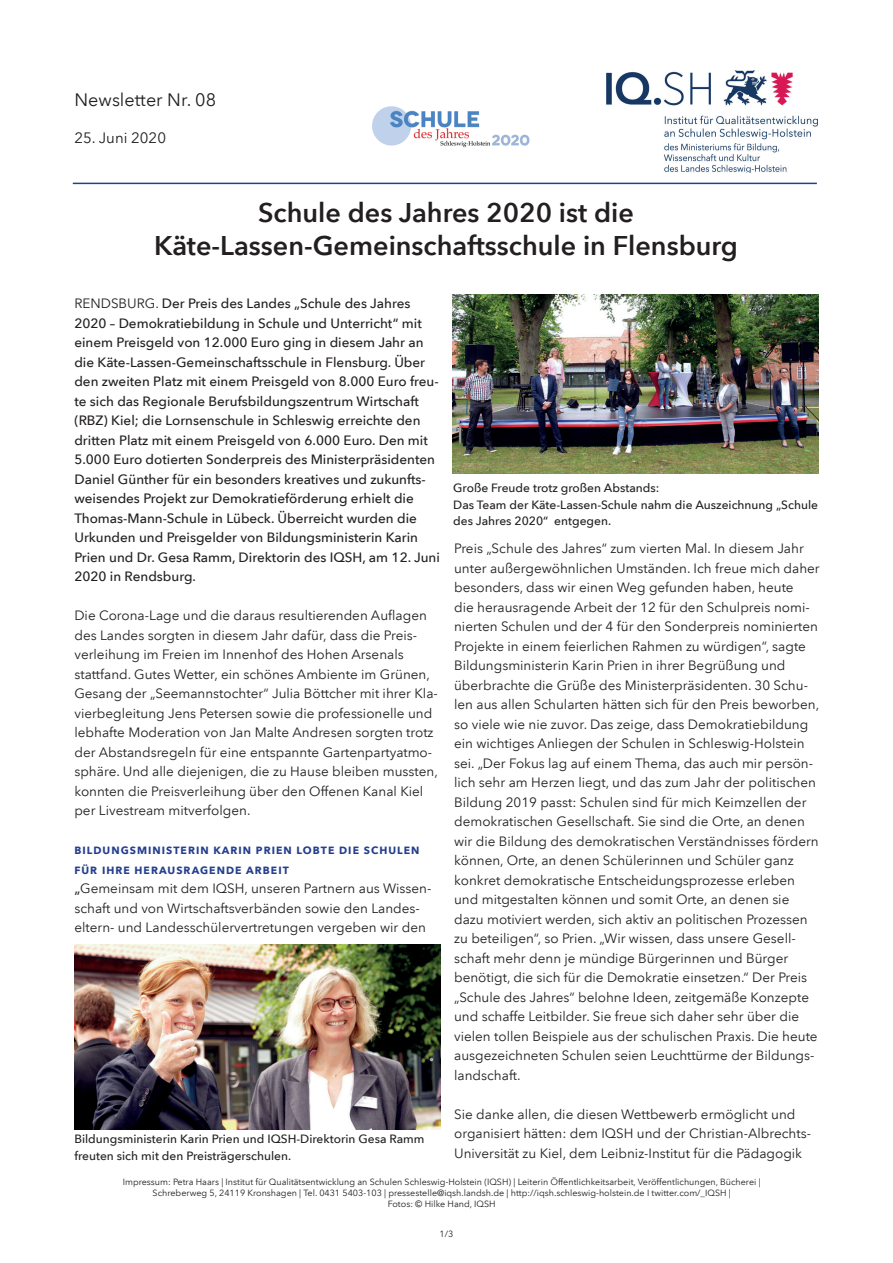
<style>
.page{position:relative;width:893px;height:1263px;background:#fff}
.page>*{position:absolute;margin:0;border:0;box-sizing:border-box;transform-origin:0 0}
.t1{font:600 27px/33px "Avenir Next LT Pro";color:#231f20;text-align:center}
.t2{font:18px "Avenir Next LT Pro";color:#231f20}
.t3{font:15px "Avenir Next LT Pro";color:#231f20}
.t4{font:13.5px/19.5px "Avenir Next LT Pro";color:#231f20}
.t5{font:500 13.5px/19.5px "Avenir Next LT Pro";color:#231f20}
.t6{font:500 12px/16.5px "Avenir Next LT Pro";color:#231f20}
.t7{font:700 10.5px/19.5px "Avenir Next LT Pro";letter-spacing:.1em;color:#253f8e}
.t8{font:9px/10.8px "Avenir Next LT Pro";color:#231f20;text-align:center}
.s1{font-weight:400}
.s2{font-weight:500}
</style>
<div class="page">
<hr style="left:73px;top:183px;width:744px;height:1px;background:#253f8e">
<img style="left:607px;top:71px;width:211px;height:102px">
<img style="left:453px;top:294px;width:366px;height:179px">
<img style="left:372px;top:106px;width:158px;height:42px">
<img style="left:75px;top:944px;width:365px;height:186px">
<h2 class="t2" style="left:75px;top:89px;width:143px">Newsletter Nr. 08</h2>
<p class="t3" style="left:75px;top:129px;width:93px">25. Juni 2020</p>
<h1 class="t1" style="left:154px;top:195px;width:585px">Schule des Jahres 2020 ist die<br>Käte-Lassen-Gemeinschaftsschule in Flensburg</h1>
<p class="t5" style="left:74px;top:294px;width:367px"><span class="s1">RENDSBURG.</span> Der Preis des Landes „Schule des Jahres 2020 – Demokratiebildung in Schule und Unterricht“ mit einem Preisgeld von 12.000 Euro ging in diesem Jahr an die Käte-Lassen-Gemeinschaftsschule in Flensburg. Über den zweiten Platz mit einem Preisgeld von 8.000 Euro freu&shy;te sich das Regionale Berufsbildungszentrum Wirtschaft (RBZ) Kiel; die Lornsenschule in Schleswig erreichte den dritten Platz mit einem Preisgeld von 6.000 Euro. Den mit 5.000 Euro dotierten Sonderpreis des Ministerpräsidenten Daniel Günther für ein besonders kreatives und zukunfts&shy;weisendes Projekt zur Demokratieförderung erhielt die Thomas-Mann-Schule in Lübeck. Überreicht wurden die Urkunden und Preisgelder von Bildungsministerin Karin Prien und Dr. Gesa Ramm, Direktorin des IQSH, am 12. Juni 2020 in Rendsburg.</p>
<p class="t4" style="left:74px;top:606px;width:365px">Die Corona-Lage und die daraus resultierenden Auflagen des Landes sorgten in diesem Jahr dafür, dass die Preis&shy;verleihung im Freien im Innenhof des Hohen Arsenals stattfand. Gutes Wetter, ein schönes Ambiente im Grünen, Gesang der „Seemannstochter“ Julia Böttcher mit ihrer Kla&shy;vierbegleitung Jens Petersen sowie die professionelle und lebhafte Moderation von Jan Malte Andresen sorgten trotz der Abstandsregeln für eine entspannte Gartenpartyatmo&shy;sphäre. Und alle diejenigen, die zu Hause bleiben mussten, konnten die Preisverleihung über den Offenen Kanal Kiel per Livestream mitverfolgen.</p>
<p class="t7" style="left:74px;top:841px;width:347px">BILDUNGSMINISTERIN KARIN PRIEN LOBTE DIE SCHULEN<br>FÜR IHRE HERAUSRAGENDE ARBEIT</p>
<p class="t4" style="left:74px;top:879px;width:359px"><span class="s2">„</span>Gemeinsam mit dem IQSH, unseren Partnern aus Wissen&shy;schaft und von Wirtschaftsverbänden sowie den Landes&shy;eltern- und Landesschülervertretungen vergeben wir den</p>
<p class="t6" style="left:453px;top:480px;width:366px">Große Freude trotz großen Abstands:<br>Das Team der Käte-Lassen-Schule nahm die Auszeichnung „Schule des Jahres 2020“ entgegen.</p>
<p class="t4" style="left:454px;top:539px;width:367px">Preis „Schule des Jahres“ zum vierten Mal. In diesem Jahr unter außergewöhnlichen Umständen. Ich freue mich daher besonders, dass wir einen Weg gefunden haben, heute<br>die herausragende Arbeit der 12 für den Schulpreis nomi&shy;nierten Schulen und der 4 für den Sonderpreis nominierten Projekte in einem feierlichen Rahmen zu würdigen“, sagte Bildungsministerin Karin Prien in ihrer Begrüßung und überbrachte die Grüße des Ministerpräsidenten. 30 Schu&shy;len aus allen Schularten hätten sich für den Preis beworben, so viele wie nie zuvor. Das zeige, dass Demokratiebildung ein wichtiges Anliegen der Schulen in Schleswig-Holstein sei. „Der Fokus lag auf einem Thema, das auch mir persön&shy;lich sehr am Herzen liegt, und das zum Jahr der politischen Bildung 2019 passt: Schulen sind für mich Keimzellen der demokratischen Gesellschaft. Sie sind die Orte, an denen wir die Bildung des demokratischen Verständnisses fördern können, Orte, an denen Schülerinnen und Schüler ganz konkret demokratische Entscheidungsprozesse erleben und mitgestalten können und somit Orte, an denen sie dazu motiviert werden, sich aktiv an politischen Prozessen zu beteiligen“, so Prien. „Wir wissen, dass unsere Gesell&shy;schaft mehr denn je mündige Bürgerinnen und Bürger benötigt, die sich für die Demokratie einsetzen.“ Der Preis „Schule des Jahres“ belohne Ideen, zeitgemäße Konzepte und schaffe Leitbilder. Sie freue sich daher sehr über die vielen tollen Beispiele aus der schulischen Praxis. Die heute ausgezeichneten Schulen seien Leuchttürme der Bildungs&shy;landschaft.</p>
<p class="t4" style="left:454px;top:1104px;width:358px">Sie danke allen, die diesen Wettbewerb ermöglicht und organisiert hätten: dem IQSH und der Christian-Albrechts-<br>Universität zu Kiel, dem Leibniz-Institut für die Pädagogik</p>
<p class="t6" style="left:74px;top:1131px;width:352px">Bildungsministerin Karin Prien und IQSH-Direktorin Gesa Ramm freuten sich mit den Preisträgerschulen.</p>
<p class="t8" style="left:123px;top:1176px;width:639px">Impressum: Petra Haars | Institut für Qualitätsentwicklung an Schulen Schleswig-Holstein (IQSH) | Leiterin Öffentlichkeitsarbeit, Veröffentlichungen, Bücherei |<br>Schreberweg 5, 24119 Kronshagen | Tel. 0431 5403-103 | pressestelle@iqsh.landsh.de | http://iqsh.schleswig-holstein.de I twitter.com/_IQSH |<br>Fotos: © Hilke Hand, IQSH</p>
<p class="t8" style="left:440px;top:1228px;width:15px">1/3</p>
</div>
